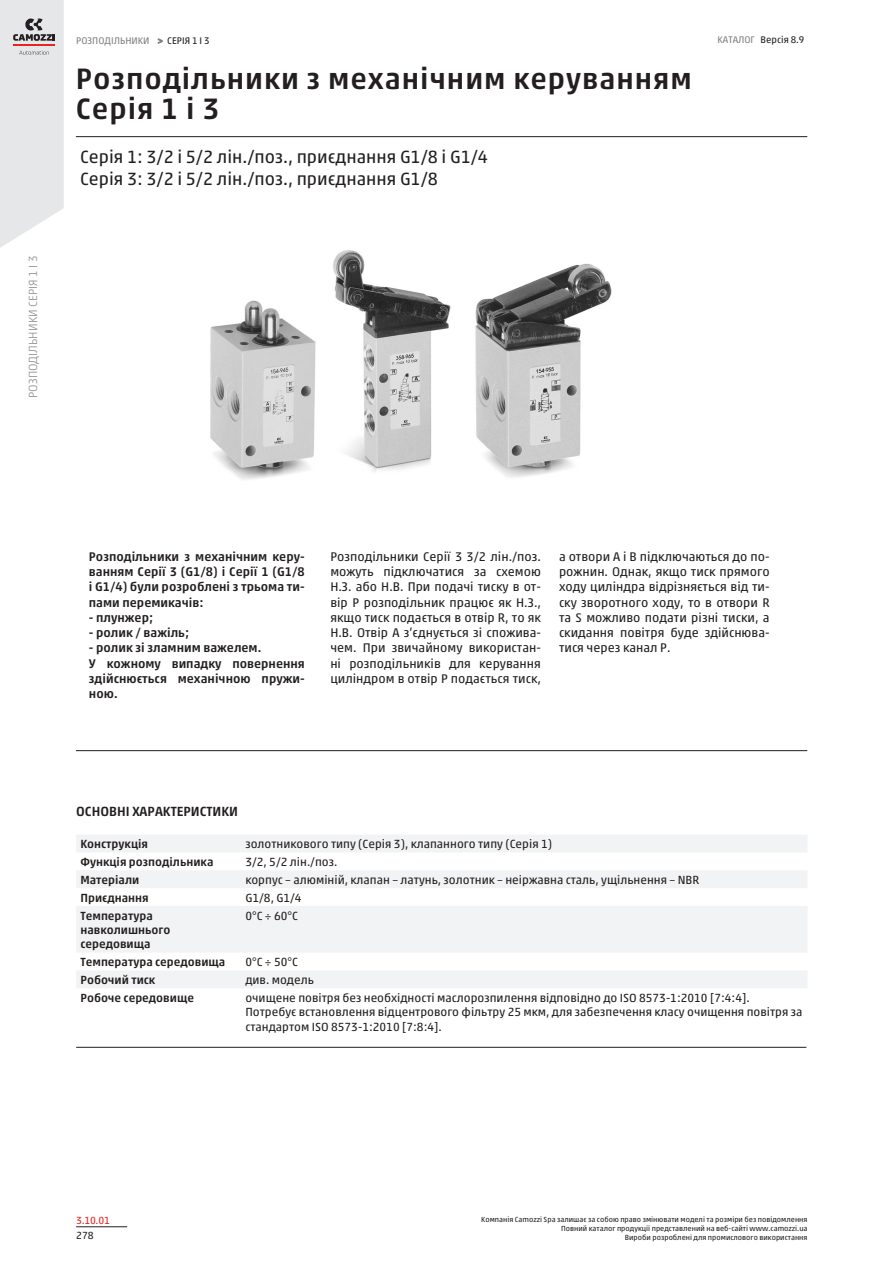
<style>
.page{position:relative;width:893px;height:1263px;background:#fff}
.page>*{position:absolute;margin:0;border:0;box-sizing:border-box;transform-origin:0 0}
.overtureTitle_value{font:500 30px/30px "Akko W1 G";letter-spacing:.03em;color:#231f20}
.overtureSubtitle_val{font:18px "Akko W1 G";color:#231f20}
.sectionTitle_value{font:500 13.5px "Akko W1 G";color:#231f20}
.normal_value{font:12.75px/15.3px "Akko W1 G";color:#231f20;text-align:justify}
.normalBold_value{font:500 12.75px/15.3px "Akko W1 G";color:#231f20;text-align:justify}
.properties_value{font:12px/14.4px "Akko W1 G";color:#231f20}
.properties_name{font:500 12px/14.4px "Akko W1 G";color:#231f20}
.t1{font:300 12px "Akko W1 G";color:#939598}
.secL{font:10.5px "Akko W1 G";color:#e72621}
.t2{font:10.5px "Akko W1 G";color:#231f20}
.t3{font:9.75px "Akko W1 G";color:#808285}
.t4{font:9.75px "Akko W1 G";color:#231f20}
.t5{font:7.5px/9px "Akko W1 G";color:#231f20;text-align:right}
.s1{color:#231f20}
.s2{color:#808285}
</style>
<div class="page">
<svg style="left:0;top:0;width:64px;height:248px;background:#e4e4e6"></svg>
<hr style="left:13px;top:44px;width:42px;height:2px;background:#e72621">
<hr style="left:76px;top:1226px;width:51px;height:1px;background:#231f20">
<img style="left:210px;top:250px;width:402px;height:230px">
<hr style="left:76px;top:136px;width:731px;height:1px;background:#231f20">
<hr style="left:76px;top:750px;width:731px;height:1px;background:#231f20">
<hr style="left:76px;top:1047px;width:730px;height:1px;background:#231f20">
<svg style="left:76px;top:835px;width:731px;height:153px;fill:#f2f3f4"></svg>
<p class="t1" style="left:24px;top:398px;width:144px;rotate:-90deg">РОЗПОДІЛЬНИКИ СЕРІЯ 1 І 3</p>
<p class="t3" style="left:76px;top:33px;width:135px">РОЗПОДІЛЬНИКИ &gt; <span class="s1">СЕРІЯ 1 І 3</span></p>
<p class="t4" style="left:718px;top:33px;width:88px"><span class="s2">КАТАЛОГ</span> Версія 8.9</p>
<p class="overtureTitle_value" style="left:76px;top:62px;width:617px">Розподільники з механічним керуванням<br>Серія 1 і 3</p>
<p class="overtureSubtitle_val" style="left:80px;top:144px;width:409px">Серія 1: 3/2 і 5/2 лін./поз., приєднання G1/8 і G1/4</p>
<p class="overtureSubtitle_val" style="left:80px;top:166px;width:359px">Серія 3: 3/2 і 5/2 лін./поз., приєднання G1/8</p>
<p class="normalBold_value" style="left:89px;top:548px;width:217px">Розподільники з механічним керу&shy;ванням Серії 3 (G1/8) і Серії 1 (G1/8 і G1/4) були розроблені з трьома ти&shy;пами перемикачів:</p>
<p class="normalBold_value" style="left:89px;top:609px;width:66px">- плунжер;</p>
<p class="normalBold_value" style="left:89px;top:624px;width:102px">- ролик / важіль;</p>
<p class="normalBold_value" style="left:89px;top:639px;width:174px">- ролик зі зламним важелем.</p>
<p class="normalBold_value" style="left:89px;top:655px;width:217px">У кожному випадку повернення здійснюється механічною пружи&shy;ною.</p>
<p class="normal_value" style="left:330px;top:548px;width:212px">Розподільники Серії 3 3/2 лін./поз. можуть підключатися за схемою Н.З. або Н.В. При подачі тиску в от&shy;вір P розподільник працює як Н.З., якщо тиск подається в отвір R, то як Н.В. Отвір A з’єднується зі спожива&shy;чем. При звичайному використан&shy;ні розподільників для керування циліндром в отвір Р подається тиск,</p>
<p class="normal_value" style="left:559px;top:548px;width:212px">а отвори А і B підключаються до по&shy;рожнин. Однак, якщо тиск прямого ходу циліндра відрізняється від ти&shy;ску зворотного ходу, то в отвори R та S можливо подати різні тиски, а скидання повітря буде здійснюва&shy;тися через канал Р.</p>
<p class="sectionTitle_value" style="left:76px;top:802px;width:163px">ОСНОВНІ ХАРАКТЕРИСТИКИ</p>
<p class="properties_name" style="left:80px;top:836px;width:69px">Конструкція</p>
<p class="properties_value" style="left:245px;top:836px;width:308px">золотникового типу (Серія 3), клапанного типу (Серія 1)</p>
<p class="properties_name" style="left:80px;top:854px;width:135px">Функція розподільника</p>
<p class="properties_value" style="left:245px;top:854px;width:94px">3/2, 5/2 лін./поз.</p>
<p class="properties_name" style="left:80px;top:872px;width:60px">Матеріали</p>
<p class="properties_value" style="left:245px;top:872px;width:455px">корпус – алюміній, клапан – латунь, золотник – неіржавна сталь, ущільнення – NBR</p>
<p class="properties_name" style="left:80px;top:889px;width:70px">Приєднання</p>
<p class="properties_value" style="left:245px;top:889px;width:58px">G1/8, G1/4</p>
<p class="properties_name" style="left:80px;top:907px;width:92px">Температура навколишнього середовища</p>
<p class="properties_value" style="left:245px;top:907px;width:54px">0°C ÷ 60°C</p>
<p class="properties_name" style="left:80px;top:954px;width:146px">Температура середовища</p>
<p class="properties_value" style="left:245px;top:954px;width:54px">0°C ÷ 50°C</p>
<p class="properties_name" style="left:80px;top:972px;width:76px">Робочий тиск</p>
<p class="properties_value" style="left:245px;top:972px;width:70px">див. модель</p>
<p class="properties_name" style="left:80px;top:989px;width:115px">Робоче середовище</p>
<p class="properties_value" style="left:245px;top:990px;width:559px">очищене повітря без необхідності маслорозпилення відповідно до ISO 8573-1:2010 [7:4:4].<br>Потребує встановлення відцентрового фільтру 25 мкм, для забезпечення класу очищення повітря за стандартом ISO 8573-1:2010 [7:8:4].</p>
<p class="secL" style="left:76px;top:1212px;width:35px">3.10.01</p>
<p class="t5" style="left:481px;top:1214px;width:328px">Компанія Camozzi Spa залишає за собою право змінювати моделі та розміри без повідомлення<br>Повний каталог продукції представлений на веб-сайті www.camozzi.ua</p>
<p class="t2" style="left:76px;top:1228px;width:19px">278</p>
<p class="t5" style="left:625px;top:1232px;width:184px">Вироби розроблені для промислового використання</p>
</div>
